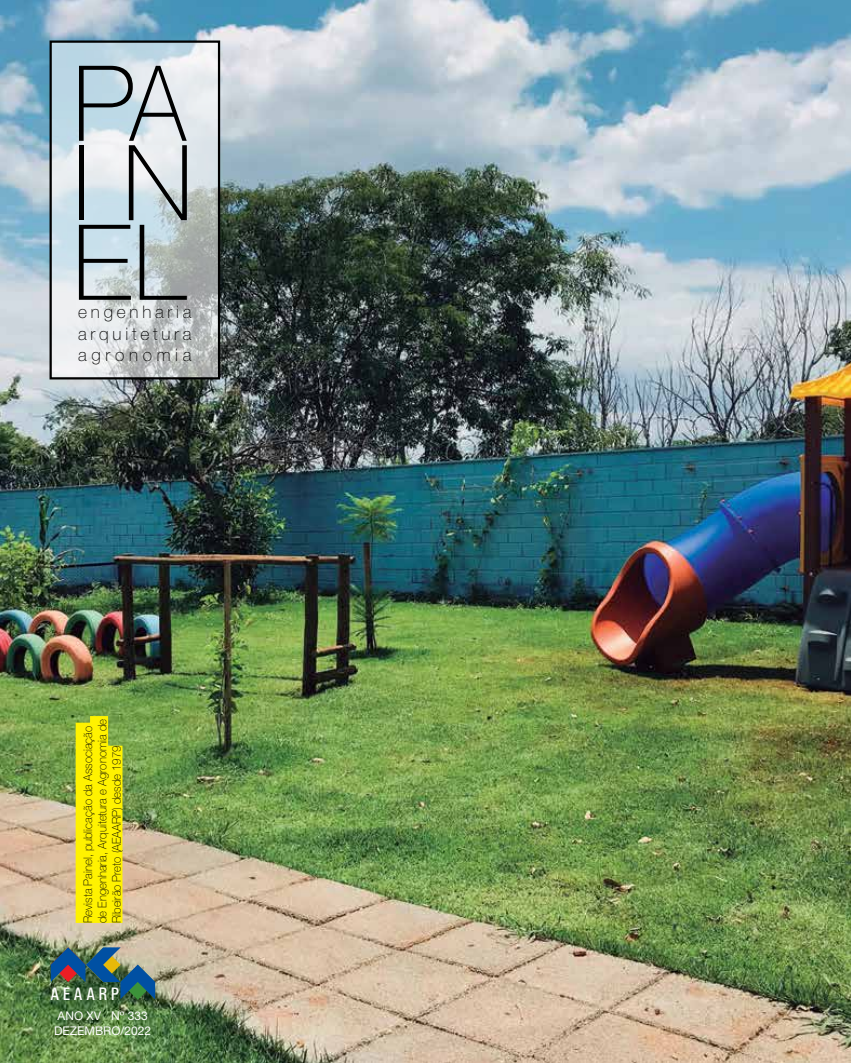
<style>
.page{position:relative;width:851px;height:1063px;background:#fff}
.page>*{position:absolute;margin:0;border:0;box-sizing:border-box;transform-origin:0 0}
.t1{font:100 105px/159px "Helvetica Neue LT Std";color:#000}
.t2{font:18.15px "Univers Condensed";letter-spacing:.17em;color:#fff}
.t3{font:100 17.4px/21.8px "Helvetica Neue LT Std";letter-spacing:.22em;color:#000;text-align:justify}
.t4{font:100 12px/14.4px "Helvetica Neue LT Std";color:#000;scale:.95 1}
.t5{font:12px/14.4px "Helvetica Neue LT Std";color:#fff}
</style>
<div class="page">
<img style="left:0;top:0;width:850px;height:1063px">
<svg style="left:53px;top:43px;width:164px;height:333px;background:#cfdadf"></svg>
<div style="left:50px;top:40px;width:170px;height:339px;border:2px solid #000"></div>
<img style="left:51px;top:947px;width:104px;height:53px">
<div style="left:76px;top:723px;width:18px;height:200px;background:#fff200"></div>
<div style="left:90px;top:716px;width:18px;height:207px;background:#fff200"></div>
<div style="left:104px;top:746px;width:18px;height:177px;background:#fff200"></div>
<h1 class="t1" style="left:72px;top:24px;width:115px">PA<br>EL</h1>
<h1 class="t1" style="left:72px;top:103px;width:122px">I N</h1>
<h3 class="t3" style="left:78px;top:301px;width:115px">engenharia arquitetura agronomia</h3>
<p class="t4" style="left:81px;top:923px;width:216px;rotate:-90deg">Revista Painel, publicação da Associação de Engenharia, Arquitetura e Agronomia de<br>Ribeirão Preto (AEAARP) desde 1979</p>
<h2 class="t2" style="left:50px;top:983px;width:70px">AEAARP</h2>
<p class="t5" style="left:54px;top:1009px;width:99px">ANO XV Nº 333<br>DEZEMBRO/2022</p>
</div>
